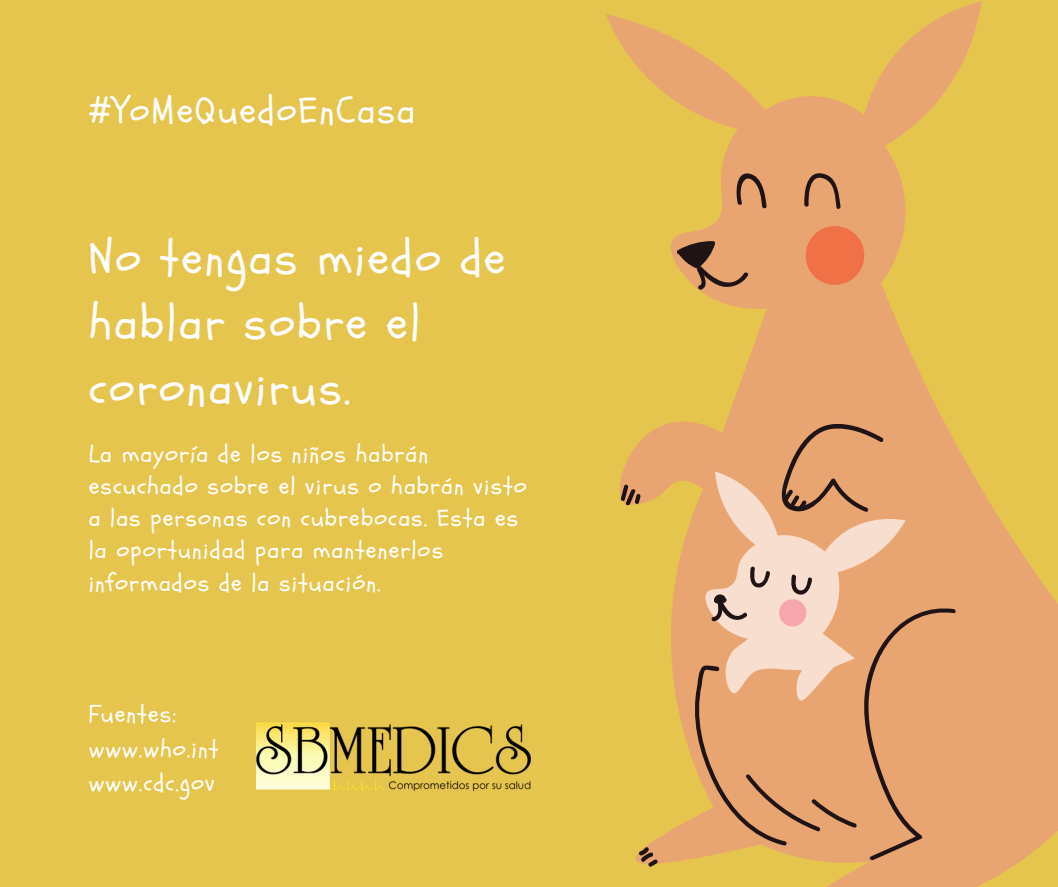
<style>
.page{position:relative;width:1058px;height:887px;background:#fff}
.page>*{position:absolute;margin:0;border:0;box-sizing:border-box;transform-origin:0 0}
.t1{font:48px/64.8px "Schoolbell";letter-spacing:.05em;color:#fff}
.t2{font:37.5px "Schoolbell";letter-spacing:.05em;color:#fff}
.t3{font:24px/32.2px "Schoolbell";letter-spacing:.05em;color:#fff}
</style>
<div class="page">
<div style="left:0;top:0;width:1058px;height:886px;background:#e6c54e"></div>
<svg style="left:606px;top:1px;width:452px;height:885px"></svg>
<svg style="left:701px;top:471px;width:204px;height:95px;background:#efbf9b"></svg>
<svg style="left:804px;top:172px;width:37px;height:38px"></svg>
<svg style="left:734px;top:171px;width:32px;height:38px"></svg>
<svg style="left:638px;top:846px;width:20px;height:20px"></svg>
<svg style="left:774px;top:419px;width:109px;height:99px;background:#d19466"></svg>
<svg style="left:620px;top:484px;width:20px;height:22px"></svg>
<svg style="left:676px;top:241px;width:73px;height:51px;background:#b48156"></svg>
<div style="left:805px;top:226px;width:59px;height:59px;background:#ef7145;border-radius:50%"></div>
<svg style="left:690px;top:566px;width:266px;height:295px;background:#e3a97b"></svg>
<img style="left:257px;top:722px;width:273px;height:69px">
<p class="t2" style="left:89px;top:85px;width:328px">#YoMeQuedoEnCasa</p>
<p class="t1" style="left:89px;top:227px;width:418px">No tengas miedo de hablar sobre el coronavirus.</p>
<p class="t3" style="left:89px;top:438px;width:439px">La mayoría de los niños habrán escuchado sobre el virus o habrán visto a las personas con cubrebocas. Esta es la oportunidad para mantenerlos informados de la situación.</p>
<p class="t3" style="left:89px;top:698px;width:89px">Fuentes:</p>
<p class="t3" style="left:89px;top:733px;width:131px">www.who.int</p>
<p class="t3" style="left:89px;top:767px;width:127px">www.cdc.gov</p>
</div>
